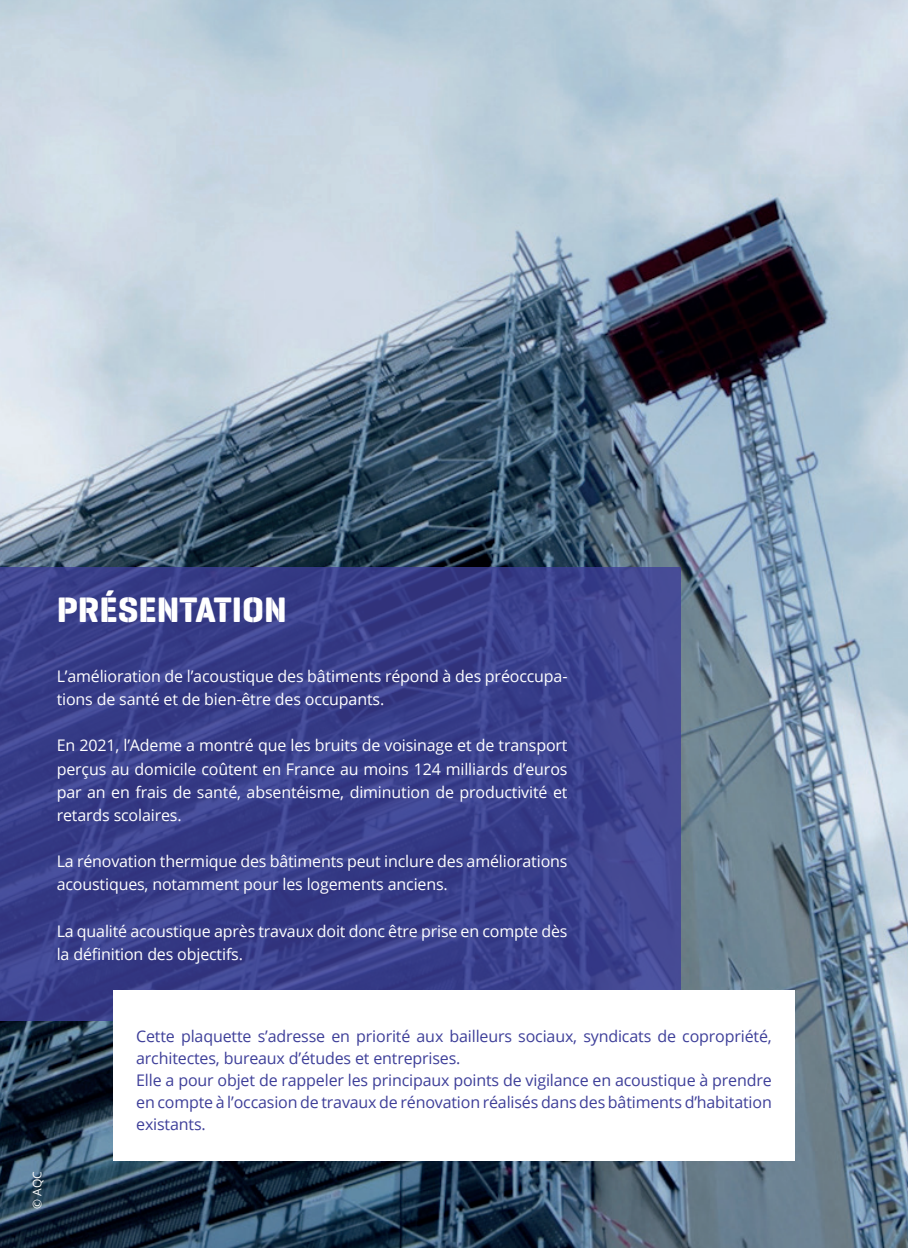
<style>
.page{position:relative;width:908px;height:1248px;background:#fff}
.page>*{position:absolute;margin:0;border:0;box-sizing:border-box;transform-origin:0 0}
.t1{font:700 36px "Geogrotesque Stencil A";color:#fff}
.t2{font:16px/23.2px "Open Sans";letter-spacing:-.01em;color:#fff}
.t3{font:16px/22px "Open Sans";letter-spacing:-.01em;color:#3e3f99}
.t4{font:12px "Open Sans";color:#fff}
</style>
<div class="page">
<img style="left:0;top:0;width:907px;height:1247px">
<svg style="left:0;top:567px;width:680px;height:453px;background:#3a3f8b"></svg>
<div style="left:113px;top:990px;width:681px;height:170px;background:#fff"></div>
<h1 class="t1" style="left:57px;top:587px;width:231px">PRÉSENTATION</h1>
<p class="t2" style="left:57px;top:664px;width:512px">L’amélioration de l’acoustique des bâtiments répond à des préoccupa&shy;tions de santé et de bien-être des occupants.</p>
<p class="t2" style="left:57px;top:733px;width:512px;text-align:justify">En 2021, l’Ademe a montré que les bruits de voisinage et de transport perçus au domicile coûtent en France au moins 124 milliards d’euros par an en frais de santé, absentéisme, diminution de productivité et retards scolaires.</p>
<p class="t2" style="left:57px;top:849px;width:512px">La rénovation thermique des bâtiments peut inclure des améliorations acoustiques, notamment pour les logements anciens.</p>
<p class="t2" style="left:57px;top:918px;width:512px">La qualité acoustique après travaux doit donc être prise en compte dès la définition des objectifs.</p>
<p class="t4" style="left:29px;top:1208px;width:39px;rotate:-90deg">© AQC</p>
<p class="t3" style="left:136px;top:1024px;width:637px">Cette plaquette s’adresse en priorité aux bailleurs sociaux, syndicats de copropriété, architectes, bureaux d’études et entreprises.<br>Elle a pour objet de rappeler les principaux points de vigilance en acoustique à prendre en compte à l’occasion de travaux de rénovation réalisés dans des bâtiments d’habitation existants.</p>
</div>
